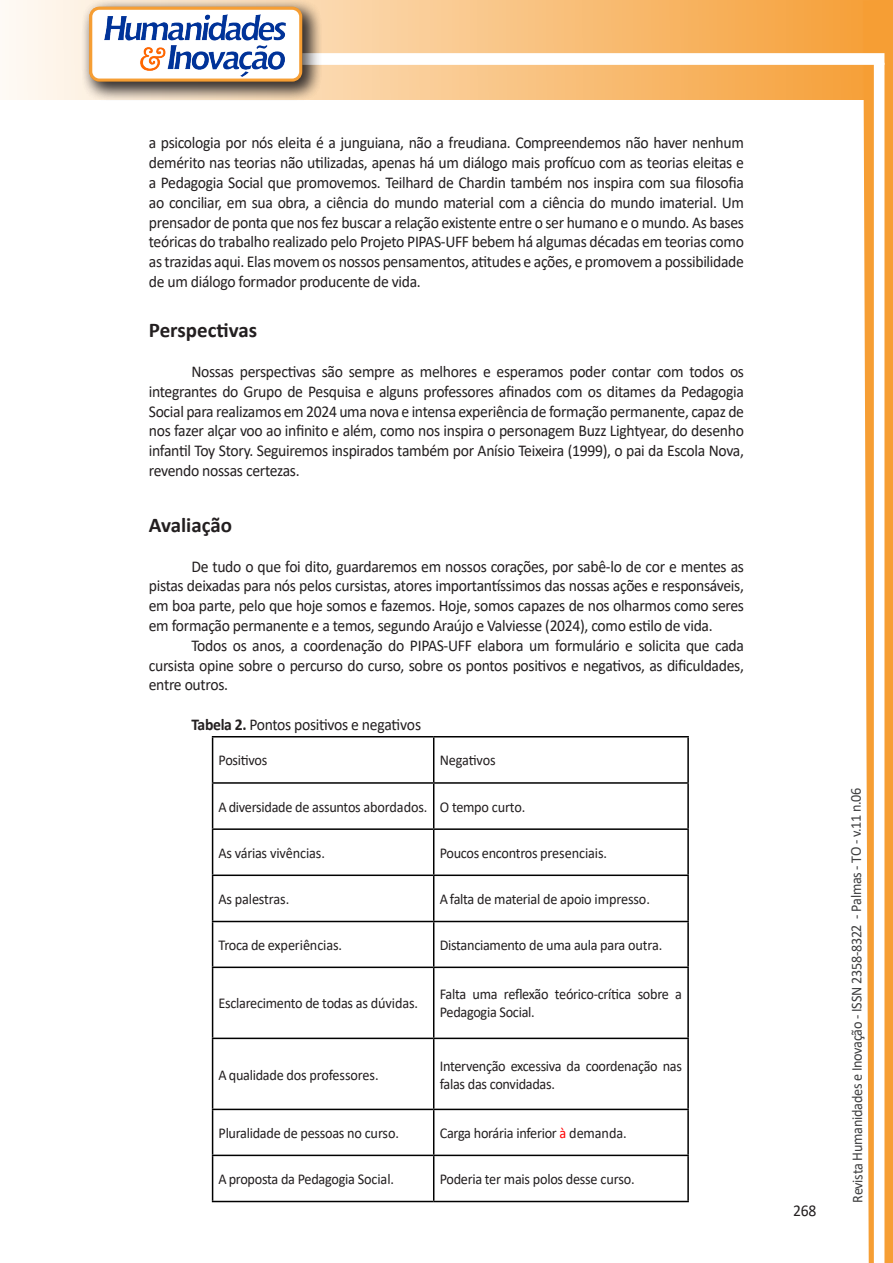
<style>
.page{position:relative;width:893px;height:1263px;background:#fff}
.page>*{position:absolute;margin:0;border:0;box-sizing:border-box;transform-origin:0 0}
.Titulo_2{font:700 21px "Calibri";color:#231f20}
.texto{font:16.5px/19.8px "Calibri";letter-spacing:-.02em;color:#231f20;text-align:justify;scale:.95 1}
.texto-2{font:15px/18px "Calibri";letter-spacing:-.02em;color:#231f20;scale:.95 1}
.t1{font:15px "Calibri";letter-spacing:-.025em;color:#3e3e3f;scale:.95 1}
.s1{font-weight:700}
.s2{color:#f00}
</style>
<div class="page">
<svg style="left:5px;top:0;width:858px;height:100px;background:#f9c484"></svg>
<div style="left:302px;top:53px;width:582px;height:12px;background:#fff;border:2px solid #fff"></div>
<svg style="left:863px;top:0;width:30px;height:1263px"></svg>
<div style="left:81px;top:0;width:241px;height:102px;background:#231f20;opacity:.75"></div>
<div style="left:91px;top:8px;width:210px;height:72px;background:#fff;border-radius:9px"></div>
<img style="left:104px;top:14px;width:181px;height:62px">
<div style="left:89px;top:7px;width:213px;height:75px;border:3px solid #f69e34;border-radius:9px"></div>
<hr style="left:212px;top:736px;width:222px;height:1px;background:#000">
<hr style="left:212px;top:737px;width:1px;height:45px;background:#000">
<hr style="left:434px;top:736px;width:255px;height:1px;background:#000">
<hr style="left:433px;top:737px;width:1px;height:45px;background:#000">
<hr style="left:687px;top:737px;width:2px;height:45px;background:#000">
<hr style="left:212px;top:782px;width:222px;height:2px;background:#000">
<hr style="left:212px;top:784px;width:1px;height:44px;background:#000">
<hr style="left:434px;top:782px;width:255px;height:2px;background:#000">
<hr style="left:433px;top:784px;width:1px;height:44px;background:#000">
<hr style="left:687px;top:784px;width:2px;height:44px;background:#000">
<hr style="left:212px;top:828px;width:222px;height:2px;background:#000">
<hr style="left:212px;top:830px;width:1px;height:44px;background:#000">
<hr style="left:434px;top:828px;width:255px;height:2px;background:#000">
<hr style="left:433px;top:830px;width:1px;height:44px;background:#000">
<hr style="left:687px;top:830px;width:2px;height:44px;background:#000">
<hr style="left:212px;top:874px;width:222px;height:2px;background:#000">
<hr style="left:212px;top:876px;width:1px;height:45px;background:#000">
<hr style="left:434px;top:874px;width:255px;height:2px;background:#000">
<hr style="left:433px;top:876px;width:1px;height:45px;background:#000">
<hr style="left:687px;top:876px;width:2px;height:45px;background:#000">
<hr style="left:212px;top:921px;width:222px;height:1px;background:#000">
<hr style="left:212px;top:922px;width:1px;height:44px;background:#000">
<hr style="left:434px;top:921px;width:255px;height:1px;background:#000">
<hr style="left:433px;top:922px;width:1px;height:44px;background:#000">
<hr style="left:687px;top:922px;width:2px;height:44px;background:#000">
<hr style="left:212px;top:966px;width:222px;height:2px;background:#000">
<hr style="left:212px;top:968px;width:1px;height:69px;background:#000">
<hr style="left:434px;top:966px;width:255px;height:2px;background:#000">
<hr style="left:433px;top:968px;width:1px;height:69px;background:#000">
<hr style="left:687px;top:968px;width:2px;height:69px;background:#000">
<hr style="left:212px;top:1037px;width:222px;height:2px;background:#000">
<hr style="left:212px;top:1039px;width:1px;height:70px;background:#000">
<hr style="left:434px;top:1037px;width:255px;height:2px;background:#000">
<hr style="left:433px;top:1039px;width:1px;height:70px;background:#000">
<hr style="left:687px;top:1039px;width:2px;height:70px;background:#000">
<hr style="left:212px;top:1109px;width:222px;height:1px;background:#000">
<hr style="left:212px;top:1110px;width:1px;height:44px;background:#000">
<hr style="left:434px;top:1109px;width:255px;height:1px;background:#000">
<hr style="left:433px;top:1110px;width:1px;height:44px;background:#000">
<hr style="left:687px;top:1110px;width:2px;height:44px;background:#000">
<hr style="left:212px;top:1154px;width:222px;height:2px;background:#000">
<hr style="left:212px;top:1156px;width:1px;height:45px;background:#000">
<hr style="left:434px;top:1154px;width:255px;height:2px;background:#000">
<hr style="left:433px;top:1156px;width:1px;height:45px;background:#000">
<hr style="left:687px;top:1156px;width:2px;height:45px;background:#000">
<hr style="left:212px;top:1201px;width:222px;height:1px;background:#000">
<hr style="left:434px;top:1201px;width:255px;height:1px;background:#000">
<p class="texto" style="left:149px;top:133px;width:628px">a psicologia por nós eleita é a junguiana, não a freudiana. Compreendemos não haver nenhum demérito nas teorias não utilizadas, apenas há um diálogo mais profícuo com as teorias eleitas e a Pedagogia Social que promovemos. Teilhard de Chardin também nos inspira com sua filosofia ao conciliar, em sua obra, a ciência do mundo material com a ciência do mundo imaterial. Um prensador de ponta que nos fez buscar a relação existente entre o ser humano e o mundo. As bases teóricas do trabalho realizado pelo Projeto PIPAS-UFF bebem há algumas décadas em teorias como as trazidas aqui. Elas movem os nossos pensamentos, atitudes e ações, e promovem a possibilidade de um diálogo formador producente de vida.</p>
<p class="Titulo_2" style="left:149px;top:316px;width:110px">Perspectivas</p>
<p class="texto" style="left:149px;top:361px;width:628px;text-indent:43px">Nossas perspectivas são sempre as melhores e esperamos poder contar com todos os integrantes do Grupo de Pesquisa e alguns professores afinados com os ditames da Pedagogia Social para realizamos em 2024 uma nova e intensa experiência de formação permanente, capaz de nos fazer alçar voo ao infinito e além, como nos inspira o personagem Buzz Lightyear, do desenho infantil Toy Story. Seguiremos inspirados também por Anísio Teixeira (1999), o pai da Escola Nova, revendo nossas certezas.</p>
<p class="Titulo_2" style="left:149px;top:510px;width:85px">Avaliação</p>
<p class="texto" style="left:149px;top:556px;width:628px;text-indent:43px">De tudo o que foi dito, guardaremos em nossos corações, por sabê-lo de cor e mentes as pistas deixadas para nós pelos cursistas, atores importantíssimos das nossas ações e responsáveis, em boa parte, pelo que hoje somos e fazemos. Hoje, somos capazes de nos olharmos como seres em formação permanente e a temos, segundo Araújo e Valviesse (2024), como estilo de vida.</p>
<p class="texto" style="left:149px;top:635px;width:628px;text-indent:43px">Todos os anos, a coordenação do PIPAS-UFF elabora um formulário e solicita que cada cursista opine sobre o percurso do curso, sobre os pontos positivos e negativos, as dificuldades, entre outros.</p>
<p class="texto" style="left:191px;top:714px;width:243px"><span class="s1">Tabela 2.</span> Pontos positivos e negativos</p>
<p class="texto-2" style="left:219px;top:751px;width:53px">Positivos</p>
<p class="texto-2" style="left:440px;top:751px;width:60px">Negativos</p>
<p class="texto-2" style="left:219px;top:797px;width:221px">A diversidade de assuntos abordados.</p>
<p class="texto-2" style="left:440px;top:797px;width:92px">O tempo curto.</p>
<p class="texto-2" style="left:219px;top:843px;width:113px">As várias vivências.</p>
<p class="texto-2" style="left:440px;top:843px;width:178px">Poucos encontros presenciais.</p>
<p class="texto-2" style="left:219px;top:890px;width:76px">As palestras.</p>
<p class="texto-2" style="left:440px;top:890px;width:223px">A falta de material de apoio impresso.</p>
<p class="texto-2" style="left:219px;top:936px;width:132px">Troca de experiências.</p>
<p class="texto-2" style="left:440px;top:936px;width:236px">Distanciamento de uma aula para outra.</p>
<p class="texto-2" style="left:219px;top:994px;width:212px">Esclarecimento de todas as dúvidas.</p>
<p class="texto-2" style="left:440px;top:985px;width:257px">Falta uma reflexão teórico-crítica sobre a<br>Pedagogia Social.</p>
<p class="texto-2" style="left:219px;top:1065px;width:170px">A qualidade dos professores.</p>
<p class="texto-2" style="left:440px;top:1056px;width:257px">Intervenção excessiva da coordenação nas falas das convidadas.</p>
<p class="texto-2" style="left:219px;top:1124px;width:191px">Pluralidade de pessoas no curso.</p>
<p class="texto-2" style="left:440px;top:1124px;width:198px">Carga horária inferior <span class="s2">à</span> demanda.</p>
<p class="texto-2" style="left:219px;top:1170px;width:186px">A proposta da Pedagogia Social.</p>
<p class="texto-2" style="left:440px;top:1170px;width:207px">Poderia ter mais polos desse curso.</p>
<p class="texto" style="left:793px;top:1200px;width:26px">268</p>
<p class="t1" style="left:846px;top:1203px;width:439px;rotate:-90deg">Revista Humanidades e Inovação - ISSN 2358-8322 - Palmas - TO - v.11 n.06</p>
</div>
